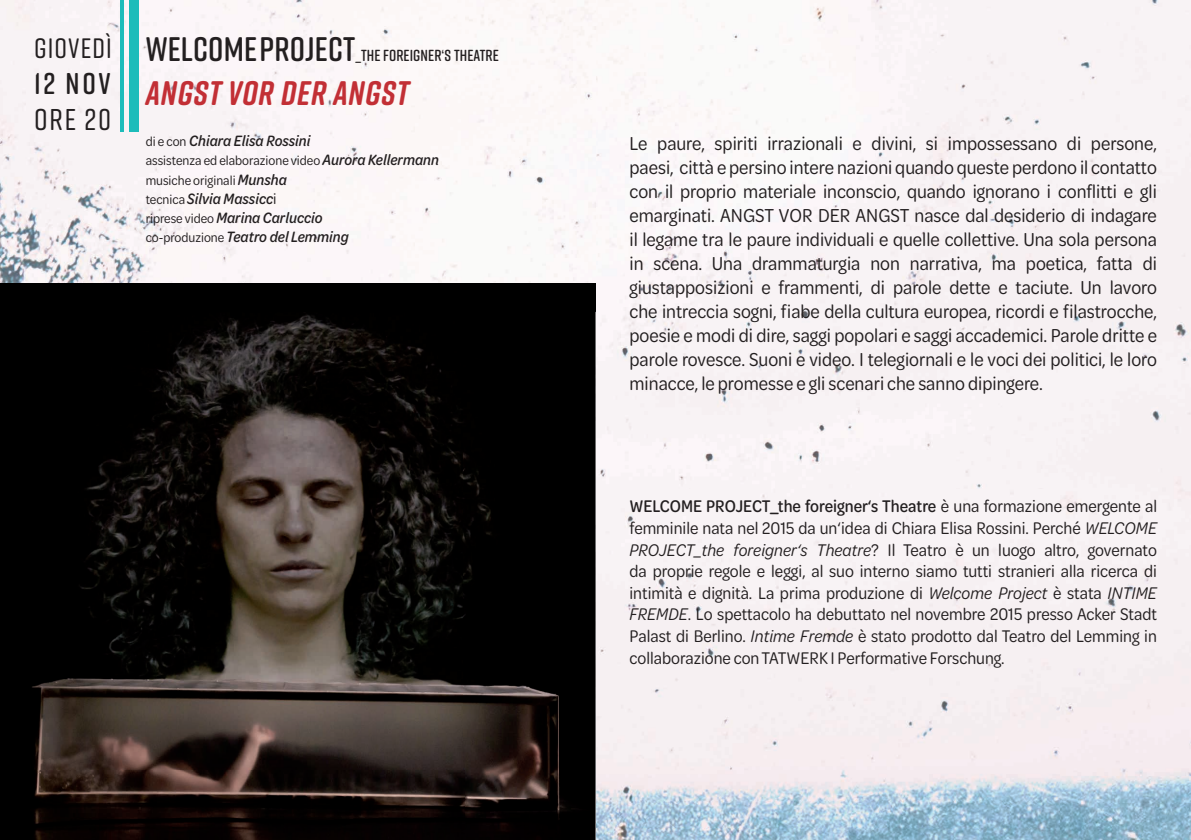
<style>
.page{position:relative;width:1191px;height:840px;background:#fff}
.page>*{position:absolute;margin:0;border:0;box-sizing:border-box;transform-origin:0 0}
.t1{font:italic 700 34px "Rift Soft";letter-spacing:.025em;color:#c22f35}
.t2{font:600 30px "Rift Soft";color:#231f20}
.t3{font:500 30px "Rift Soft";color:#231f20}
.t4{font:500 28px "Rift Soft";letter-spacing:.04em;color:#231f20}
.t5{font:20px/24px "Omnes Cond";color:#231f20;text-align:justify}
.t6{font:18px/21.6px "Omnes Cond";color:#231f20;text-align:justify}
.t7{font:italic 500 16px/19.2px "Omnes Cond";color:#231f20}
.t8{font:600 16px "Rift Soft";letter-spacing:.005em;color:#231f20}
.t9{font:14px/19.2px "Omnes Cond";color:#231f20}
.s1{font-size:34px}
.s2{font-weight:400;font-style:normal;font-size:14px}
.s3{font-weight:500;font-style:italic;font-size:16px}
.s4{font-weight:400;font-style:normal}
.s5{font-weight:500}
.s6{font-style:italic}
</style>
<div class="page">
<img style="left:0;top:0;width:1191px;height:839px">
<div style="left:129px;top:0;width:9px;height:131px;background:#1dbcba"></div>
<hr style="left:120px;top:0;width:3px;height:131px;background:#1dbcba">
<h3 class="t4" style="left:34px;top:28px;width:79px">GIOVEDÌ</h3>
<h2 class="t2" style="left:34px;top:62px;width:78px">12 NOV</h2>
<h2 class="t3" style="left:34px;top:98px;width:79px">ORE 20</h2>
<p class="t8" style="left:146px;top:44px;width:355px"><span class="s1">WELCOMEPROJECT</span>_THE FOREIGNER‘S THEATRE</p>
<h1 class="t1" style="left:146px;top:69px;width:265px">ANGST VOR DER ANGST</h1>
<p class="t7" style="left:146px;top:130px;width:166px"><span class="s2">di e con</span> Chiara Elisa Rossini</p>
<p class="t9" style="left:146px;top:150px;width:295px">assistenza ed elaborazione video <span class="s3">Aurora Kellermann </span>musiche originali <span class="s3">Munsha</span></p>
<p class="t7" style="left:146px;top:188px;width:205px"><span class="s2">tecnica</span> Silvia Massicc<span class="s4">i<br></span><span class="s2">riprese video</span> Marina Carluccio <span class="s2">co-produzione</span> Teatro del Lemming</p>
<p class="t5" style="left:629px;top:130px;width:529px">Le paure, spiriti irrazionali e divini, si impossessano di persone, paesi, città e persino intere nazioni quando queste perdono il contatto con il proprio materiale inconscio, quando ignorano i conflitti e gli emarginati. ANGST VOR DER ANGST nasce dal desiderio di indagare il legame tra le paure individuali e quelle collettive. Una sola persona in scena. Una drammaturgia non narrativa, ma poetica, fatta di giustapposizioni e frammenti, di parole dette e taciute. Un lavoro che intreccia sogni, fiabe della cultura europea, ricordi e filastrocche, poesie e modi di dire, saggi popolari e saggi accademici. Parole dritte e parole rovesce. Suoni e video. I telegiornali e le voci dei politici, le loro minacce, le promesse e gli scenari che sanno dipingere.</p>
<p class="t6" style="left:629px;top:494px;width:529px"><span class="s5">WELCOME PROJECT_the foreigner‘s Theatre</span> è una formazione emergente al femminile nata nel 2015 da un‘idea di Chiara Elisa Rossini. Perché <span class="s6">WELCOME PROJECT_the foreigner‘s Theatre</span>? Il Teatro è un luogo altro, governato da proprie regole e leggi, al suo interno siamo tutti stranieri alla ricerca di intimità e dignità. La prima produzione di <span class="s6">Welcome Project</span> è stata <span class="s6">INTIME FREMDE</span>. Lo spettacolo ha debuttato nel novembre 2015 presso Acker Stadt Palast di Berlino. <span class="s6">Intime Fremde</span> è stato prodotto dal Teatro del Lemming in collaborazione con TATWERK I Performative Forschung.</p>
</div>
